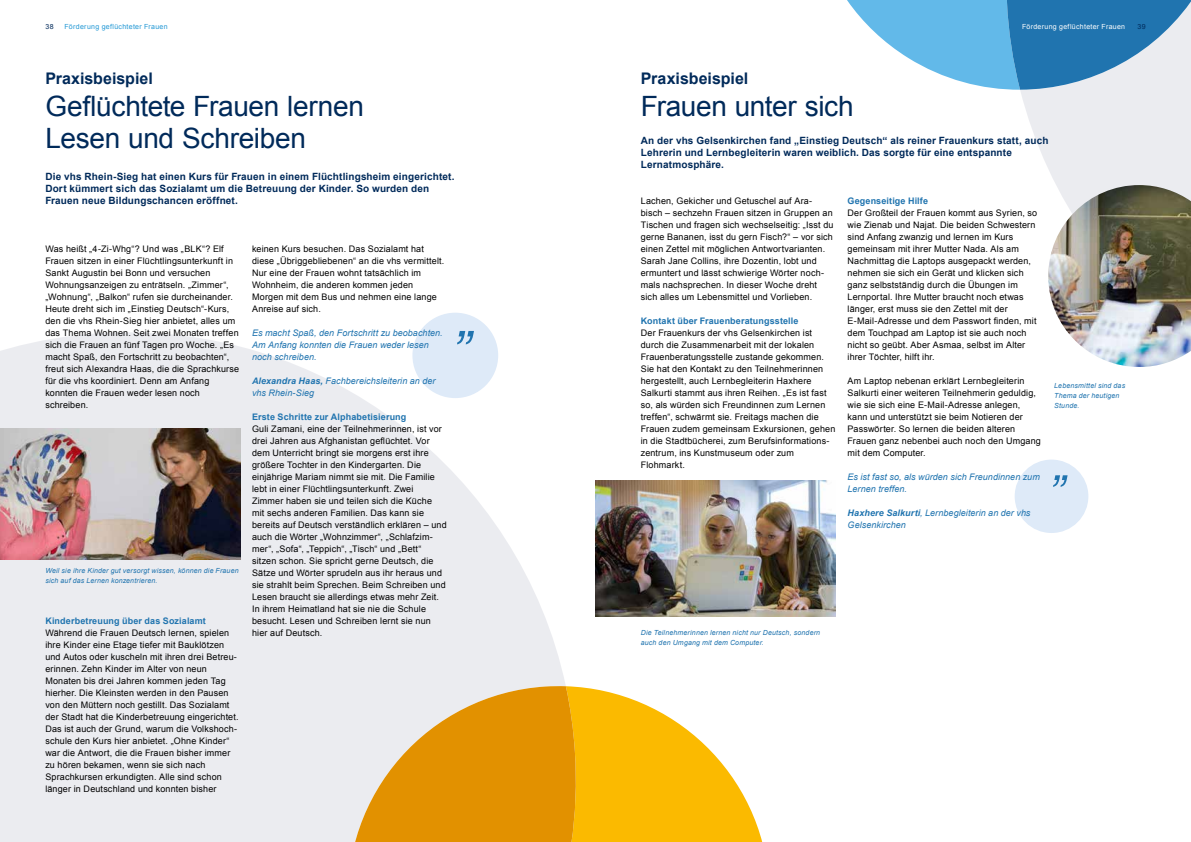
<style>
.page{position:relative;width:1191px;height:842px;background:#fff}
.page>*{position:absolute;margin:0;border:0;box-sizing:border-box;transform-origin:0 0}
.t1{font:28px/32px "Arial";letter-spacing:-.01em;color:#002a5a}
.t2{font:700 16px "Arial";color:#002a5a}
.t3{font:700 10px/12px "Arial";letter-spacing:.015em;color:#002a5a}
.t4{font:9px/12px "Arial";letter-spacing:.015em;color:#000}
.t5{font:italic 9px/12px "Arial";letter-spacing:.005em;color:#2074af}
.t6{font:700 9px "Arial";letter-spacing:.015em;color:#2074af}
.t7{font:italic 7px/10px "Arial";letter-spacing:.025em;color:#2074af}
.t8{font:7px "Arial";letter-spacing:.045em;color:#2298d5}
.t9{font:7px "Arial";letter-spacing:.045em;color:#fff}
.t10{font:7px "Arial";color:#002a5a}
.s1{font-weight:700}
</style>
<div class="page">
<svg style="left:0;top:319px;width:566px;height:523px;fill:#ebecf0"></svg>
<svg style="left:583px;top:687px;width:180px;height:155px;fill:#fbba00"></svg>
<svg style="left:341px;top:686px;width:242px;height:156px;background:#e5ac43"></svg>
<div style="left:412px;top:313px;width:86px;height:85px;background:#deeaf8;border-radius:50%"></div>
<svg style="left:457px;top:331px;width:17px;height:13px"></svg>
<div style="left:1014px;top:460px;width:74px;height:73px;background:#deeaf8;border-radius:50%"></div>
<svg style="left:1020px;top:90px;width:171px;height:401px"></svg>
<svg style="left:847px;top:0;width:344px;height:90px;background:#75b1d7"></svg>
<img style="left:595px;top:480px;width:240px;height:136px">
<img style="left:1048px;top:185px;width:143px;height:182px">
<img style="left:0;top:429px;width:240px;height:131px">
<p class="t10" style="left:45px;top:22px;width:10px">38</p>
<p class="t8" style="left:64px;top:22px;width:105px">Förderung geflüchteter Frauen</p>
<p class="t9" style="left:1022px;top:22px;width:105px">Förderung geflüchteter Frauen</p>
<p class="t10" style="left:1137px;top:22px;width:10px">39</p>
<h2 class="t2" style="left:45px;top:68px;width:109px">Praxisbeispiel</h2>
<h1 class="t1" style="left:45px;top:91px;width:320px">Geflüchtete Frauen lernen<br>Lesen und Schreiben</h1>
<p class="t3" style="left:45px;top:171px;width:411px">Die vhs Rhein-Sieg hat einen Kurs für Frauen in einem Flüchtlingsheim eingerichtet.<br>Dort kümmert sich das Sozialamt um die Betreuung der Kinder. So wurden den<br>Frauen neue Bildungschancen eröffnet.</p>
<p class="t4" style="left:45px;top:243px;width:195px">Was heißt „4-Zi-Whg“? Und was „BLK“? Elf Frauen sitzen in einer Flüchtlingsunterkunft in Sankt Augustin bei Bonn und versuchen Wohnungsanzeigen zu enträtseln. „Zimmer“, „Wohnung“, „Balkon“ rufen sie durcheinander.<br>Heute dreht sich im „Einstieg Deutsch“-Kurs, den die vhs Rhein-Sieg hier anbietet, alles um das Thema Wohnen. Seit zwei Monaten treffen sich die Frauen an fünf Tagen pro Woche. „Es macht Spaß, den Fortschritt zu beobachten“, freut sich Alexandra Haas, die die Sprachkurse für die vhs koordiniert. Denn am Anfang konnten die Frauen weder lesen noch schreiben.</p>
<p class="t7" style="left:45px;top:565px;width:195px">Weil sie ihre Kinder gut versorgt wissen, können die Frauen sich auf das Lernen konzentrieren.</p>
<p class="t6" style="left:45px;top:615px;width:162px">Kinderbetreuung über das Sozialamt</p>
<p class="t4" style="left:45px;top:627px;width:195px">Während die Frauen Deutsch lernen, spielen ihre Kinder eine Etage tiefer mit Bauklötzen und Autos oder kuscheln mit ihren drei Betreu&shy;erinnen. Zehn Kinder im Alter von neun Monaten bis drei Jahren kommen jeden Tag hierher. Die Kleinsten werden in den Pausen von den Müttern noch gestillt. Das Sozialamt der Stadt hat die Kinderbetreuung eingerichtet.<br>Das ist auch der Grund, warum die Volkshoch&shy;schule den Kurs hier anbietet. „Ohne Kinder“ war die Antwort, die die Frauen bisher immer zu hören bekamen, wenn sie sich nach Sprachkursen erkundigten. Alle sind schon länger in Deutschland und konnten bisher</p>
<p class="t4" style="left:252px;top:243px;width:194px">keinen Kurs besuchen. Das Sozialamt hat diese „Übriggebliebenen“ an die vhs vermittelt.<br>Nur eine der Frauen wohnt tatsächlich im Wohnheim, die anderen kommen jeden Morgen mit dem Bus und nehmen eine lange Anreise auf sich.</p>
<p class="t5" style="left:252px;top:327px;width:192px">Es macht Spaß, den Fortschritt zu beobachten.<br>Am Anfang konnten die Frauen weder lesen noch schreiben.</p>
<p class="t5" style="left:252px;top:375px;width:185px"><span class="s1">Alexandra Haas,</span> Fachbereichsleiterin an der vhs Rhein-Sieg</p>
<p class="t6" style="left:252px;top:411px;width:156px">Erste Schritte zur Alphabetisierung</p>
<p class="t4" style="left:252px;top:423px;width:196px">Guli Zamani, eine der Teilnehmerinnen, ist vor drei Jahren aus Afghanistan geflüchtet. Vor dem Unterricht bringt sie morgens erst ihre größere Tochter in den Kindergarten. Die einjährige Mariam nimmt sie mit. Die Familie lebt in einer Flüchtlingsunterkunft. Zwei Zimmer haben sie und teilen sich die Küche<br>mit sechs anderen Familien. Das kann sie bereits auf Deutsch verständlich erklären – und auch die Wörter „Wohnzimmer“, „Schlafzim&shy;mer“, „Sofa“, „Teppich“, „Tisch“ und „Bett“ sitzen schon. Sie spricht gerne Deutsch, die Sätze und Wörter sprudeln aus ihr heraus und sie strahlt beim Sprechen. Beim Schreiben und Lesen braucht sie allerdings etwas mehr Zeit.<br>In ihrem Heimatland hat sie nie die Schule besucht. Lesen und Schreiben lernt sie nun hier auf Deutsch.</p>
<h2 class="t2" style="left:641px;top:68px;width:109px">Praxisbeispiel</h2>
<h1 class="t1" style="left:641px;top:91px;width:214px">Frauen unter sich</h1>
<p class="t3" style="left:641px;top:135px;width:409px">An der vhs Gelsenkirchen fand „Einstieg Deutsch“ als reiner Frauenkurs statt, auch<br>Lehrerin und Lernbegleiterin waren weiblich. Das sorgte für eine entspannte<br>Lernatmosphäre.</p>
<p class="t4" style="left:641px;top:195px;width:194px">Lachen, Gekicher und Getuschel auf Ara&shy;bisch – sechzehn Frauen sitzen in Gruppen an Tischen und fragen sich wechselseitig: „Isst du gerne Bananen, isst du gern Fisch?“ – vor sich einen Zettel mit möglichen Antwortvarianten.<br>Sarah Jane Collins, ihre Dozentin, lobt und ermuntert und lässt schwierige Wörter noch&shy;mals nachsprechen. In dieser Woche dreht sich alles um Lebensmittel und Vorlieben.</p>
<p class="t6" style="left:641px;top:315px;width:159px">Kontakt über Frauenberatungsstelle</p>
<p class="t4" style="left:641px;top:327px;width:196px">Der Frauenkurs der vhs Gelsenkirchen ist durch die Zusammenarbeit mit der lokalen Frauenberatungsstelle zustande gekommen.<br>Sie hat den Kontakt zu den Teilnehmerinnen hergestellt, auch Lernbegleiterin Haxhere Salkurti stammt aus ihren Reihen. „Es ist fast so, als würden sich Freundinnen zum Lernen treffen“, schwärmt sie. Freitags machen die Frauen zudem gemeinsam Exkursionen, gehen in die Stadtbücherei, zum Berufsinformations&shy;zentrum, ins Kunstmuseum oder zum Flohmarkt.</p>
<p class="t6" style="left:847px;top:195px;width:82px">Gegenseitige Hilfe</p>
<p class="t4" style="left:847px;top:207px;width:191px">Der Großteil der Frauen kommt aus Syrien, so wie Zienab und Najat. Die beiden Schwestern sind Anfang zwanzig und lernen im Kurs gemeinsam mit ihrer Mutter Nada. Als am Nachmittag die Laptops ausgepackt werden, nehmen sie sich ein Gerät und klicken sich ganz selbstständig durch die Übungen im Lernportal. Ihre Mutter braucht noch etwas länger, erst muss sie den Zettel mit der E-Mail-Adresse und dem Passwort finden, mit dem Touchpad am Laptop ist sie auch noch nicht so geübt. Aber Asmaa, selbst im Alter ihrer Töchter, hilft ihr.</p>
<p class="t4" style="left:847px;top:375px;width:195px">Am Laptop nebenan erklärt Lernbegleiterin Salkurti einer weiteren Teilnehmerin geduldig, wie sie sich eine E-Mail-Adresse anlegen, kann und unterstützt sie beim Notieren der Passwörter. So lernen die beiden älteren Frauen ganz nebenbei auch noch den Umgang mit dem Computer.</p>
<p class="t5" style="left:847px;top:471px;width:194px">Es ist fast so, als würden sich Freundinnen zum<br>Lernen treffen.</p>
<p class="t5" style="left:847px;top:507px;width:184px"><span class="s1">Haxhere Salkurti</span>, Lernbegleiterin an der vhs<br>Gelsenkirchen</p>
<p class="t7" style="left:1054px;top:381px;width:72px">Lebensmittel sind das<br>Thema der heutigen<br>Stunde.</p>
<p class="t7" style="left:641px;top:628px;width:181px">Die Teilnehmerinnen lernen nicht nur Deutsch, sondern auch den Umgang mit dem Computer.</p>
</div>
